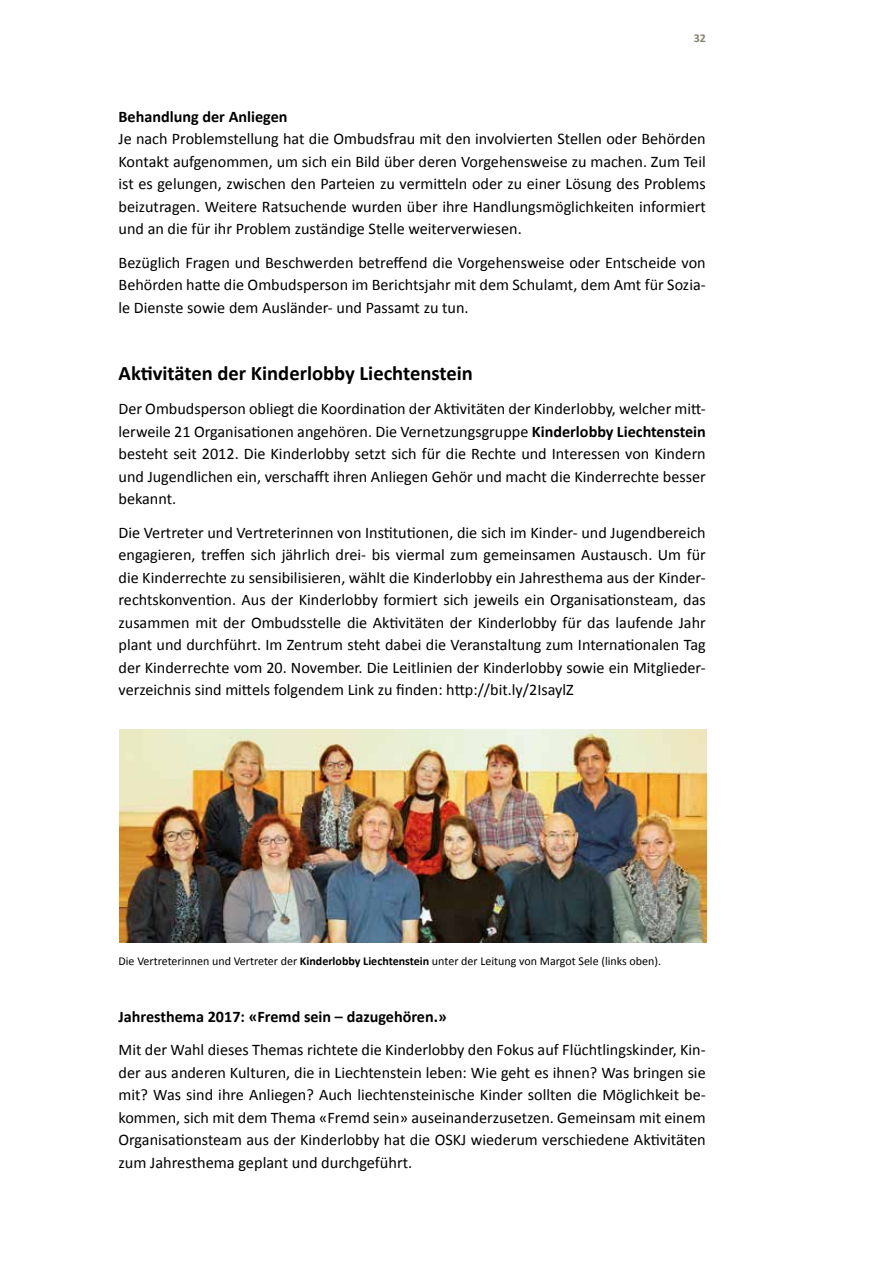
<style>
.page{position:relative;width:893px;height:1263px;background:#fff}
.page>*{position:absolute;margin:0;border:0;box-sizing:border-box;transform-origin:0 0}
.t1{font:700 20.55px "Calibri";color:#000}
.t2{font:16.35px "Calibri";color:#000}
.t3{font:16.2px/22.5px "Calibri";color:#000;text-align:justify}
.t4{font:700 16.2px "Calibri";color:#000}
.t5{font:12px "Calibri";color:#000}
.t6{font:700 12px "Calibri";color:#878572}
.s1{font-weight:700}
.s2{font-size:16.35px}
</style>
<div class="page">
<img style="left:120px;top:729px;width:586px;height:214px">
<p class="t6" style="left:694px;top:30px;width:14px">32</p>
<p class="t4" style="left:119px;top:106px;width:171px">Behandlung der Anliegen</p>
<p class="t3" style="left:119px;top:127px;width:589px">Je nach Problemstellung hat die Ombudsfrau mit den involvierten Stellen oder Behörden Kontakt aufgenommen, um sich ein Bild über deren Vorgehensweise zu machen. Zum Teil ist es gelungen, zwischen den Parteien zu vermitteln oder zu einer Lösung des Problems beizutragen. Weitere Ratsuchende wurden über ihre Handlungsmöglichkeiten informiert und an die für ihr Problem zuständige Stelle weiterverwiesen.</p>
<p class="t3" style="left:119px;top:250px;width:589px">Bezüglich Fragen und Beschwerden betreffend die Vorgehensweise oder Entscheide von Behörden hatte die Ombudsperson im Berichtsjahr mit dem Schulamt, dem Amt für Sozia&shy;le Dienste sowie dem Ausländer- und Passamt zu tun.</p>
<p class="t1" style="left:119px;top:361px;width:356px">Aktivitäten der Kinderlobby Liechtenstein</p>
<p class="t3" style="left:119px;top:397px;width:589px">Der Ombudsperson obliegt die Koordination der Aktivitäten der Kinderlobby, welcher mitt&shy;lerweile 21 Organisationen angehören. Die Vernetzungsgruppe <span class="s1">Kinderlobby Liechtenstein </span>besteht seit 2012. Die Kinderlobby setzt sich für die Rechte und Interessen von Kindern und Jugendlichen ein, verschafft ihren Anliegen Gehör und macht die Kinderrechte besser bekannt.</p>
<p class="t3" style="left:119px;top:520px;width:589px">Die Vertreter und Vertreterinnen von Institutionen, die sich im Kinder- und Jugendbereich engagieren, treffen sich jährlich drei- bis viermal zum gemeinsamen Austausch. Um für die Kinderrechte zu sensibilisieren, wählt die Kinderlobby ein Jahresthema aus der Kinder&shy;rechtskonvention. Aus der Kinderlobby formiert sich jeweils ein Organisationsteam, das zusammen mit der Ombudsstelle die Aktivitäten der Kinderlobby für das laufende Jahr plant und durchführt. Im Zentrum steht dabei die Veranstaltung zum Internationalen Tag der Kinderrechte vom 20. November. Die Leitlinien der Kinderlobby sowie ein Mitglieder&shy;verzeichnis sind mittels folgendem Link zu finden: http://bit.ly/2IsaylZ</p>
<p class="t5" style="left:119px;top:954px;width:544px">Die Vertreterinnen und Vertreter der <span class="s1">Kinderlobby Liechtenstein</span> unter der Leitung von Margot Sele (links oben).</p>
<p class="t4" style="left:119px;top:1006px;width:330px">Jahresthema 2017: «Fremd sein – dazugehören.»</p>
<p class="t3" style="left:119px;top:1038px;width:589px">Mit der Wahl dieses Themas richtete die Kinderlobby den Fokus auf Flüchtlingskinder, Kin&shy;der aus anderen Kulturen, die in Liechtenstein leben: Wie geht es ihnen? Was bringen sie mit? Was sind ihre Anliegen? Auch liechtensteinische Kinder sollten die Möglichkeit be&shy;kommen, sich mit dem Thema «Fremd sein» auseinanderzusetzen. Gemeinsam mit einem Organisationsteam aus der Kinderlobby hat die OSKJ wiederum verschiedene <span class="s2">Aktivitäten</span></p>
<p class="t2" style="left:119px;top:1152px;width:295px">zum Jahresthema geplant und durchgeführt.</p>
</div>
